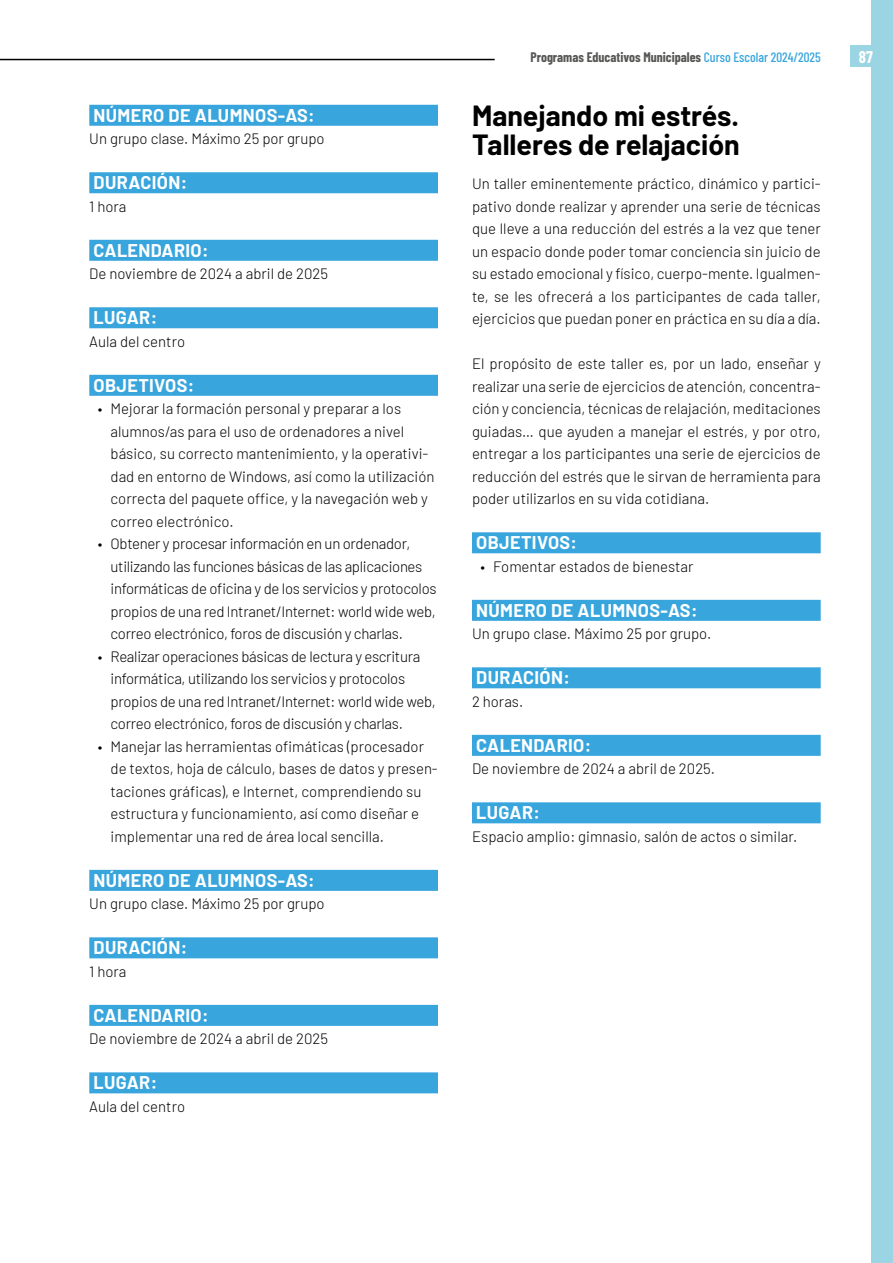
<style>
.page{position:relative;width:893px;height:1263px;background:#fff}
.page>*{position:absolute;margin:0;border:0;box-sizing:border-box;transform-origin:0 0}
.t1{font:700 28.5px/28.5px "Barlow";color:#000}
.t2{font:700 18px "Barlow";letter-spacing:.02em;color:#fff}
.t3{font:700 16.5px "Barlow Condensed";color:#fff}
.t4{font:300 15px/22.5px "Barlow";color:#000}
.t5{font:300 15px/22.5px "Barlow";letter-spacing:-.02em;color:#000}
.t6{font:700 13.5px "Barlow Condensed";color:#575756}
.s1{font-weight:500;color:#38a5dd}
</style>
<div class="page">
<div style="left:872px;top:0;width:21px;height:1263px;background:#9bd5e3"></div>
<hr style="left:0;top:59px;width:495px;height:1px;background:#000">
<div style="left:850px;top:46px;width:43px;height:21px;background:#9bd5e3"></div>
<div style="left:89px;top:105px;width:349px;height:21px;background:#38a5dd"></div>
<div style="left:89px;top:172px;width:349px;height:21px;background:#38a5dd"></div>
<div style="left:89px;top:240px;width:349px;height:21px;background:#38a5dd"></div>
<div style="left:89px;top:307px;width:349px;height:21px;background:#38a5dd"></div>
<div style="left:89px;top:375px;width:349px;height:21px;background:#38a5dd"></div>
<div style="left:89px;top:870px;width:349px;height:21px;background:#38a5dd"></div>
<div style="left:89px;top:937px;width:349px;height:21px;background:#38a5dd"></div>
<div style="left:89px;top:1005px;width:349px;height:21px;background:#38a5dd"></div>
<div style="left:89px;top:1072px;width:349px;height:21px;background:#38a5dd"></div>
<div style="left:472px;top:532px;width:349px;height:21px;background:#38a5dd"></div>
<div style="left:472px;top:600px;width:349px;height:21px;background:#38a5dd"></div>
<div style="left:472px;top:667px;width:349px;height:21px;background:#38a5dd"></div>
<div style="left:472px;top:735px;width:349px;height:21px;background:#38a5dd"></div>
<div style="left:472px;top:802px;width:349px;height:21px;background:#38a5dd"></div>
<p class="t2" style="left:94px;top:102px;width:223px">NÚMERO DE ALUMNOS-AS:</p>
<p class="t4" style="left:89px;top:126px;width:237px">Un grupo clase. Máximo 25 por grupo</p>
<p class="t2" style="left:94px;top:169px;width:95px">DURACIÓN:</p>
<p class="t4" style="left:89px;top:194px;width:39px">1 hora</p>
<p class="t2" style="left:94px;top:237px;width:117px">CALENDARIO:</p>
<p class="t4" style="left:89px;top:261px;width:240px">De noviembre de 2024 a abril de 2025</p>
<p class="t2" style="left:94px;top:304px;width:65px">LUGAR:</p>
<p class="t4" style="left:89px;top:329px;width:97px">Aula del centro</p>
<p class="t2" style="left:94px;top:372px;width:102px">OBJETIVOS:</p>
<p class="t4" style="left:111px;top:396px;width:325px;text-indent:-13px">• Mejorar la formación personal y preparar a los alumnos/as para el uso de ordenadores a nivel básico, su correcto mantenimiento, y la operativi&shy;dad en entorno de Windows, así como la utilización correcta del paquete office, y la navegación web y correo electrónico.</p>
<p class="t5" style="left:111px;top:531px;width:328px;text-indent:-13px">• Obtener y procesar información en un ordenador, utilizando las funciones básicas de las aplicaciones informáticas de oficina y de los servicios y protocolos propios de una red Intranet/Internet: world wide web, correo electrónico, foros de discusión y charlas.</p>
<p class="t5" style="left:111px;top:644px;width:327px;text-indent:-13px">• Realizar operaciones básicas de lectura y escritura informática, utilizando los servicios y protocolos propios de una red Intranet/Internet: world wide web, correo electrónico, foros de discusión y charlas.</p>
<p class="t4" style="left:111px;top:734px;width:329px;text-indent:-13px">• Manejar las herramientas ofimáticas (procesador de textos, hoja de cálculo, bases de datos y presen&shy;taciones gráficas), e Internet, comprendiendo su estructura y funcionamiento, así como diseñar e implementar una red de área local sencilla.</p>
<p class="t2" style="left:94px;top:867px;width:223px">NÚMERO DE ALUMNOS-AS:</p>
<p class="t4" style="left:89px;top:891px;width:237px">Un grupo clase. Máximo 25 por grupo</p>
<p class="t2" style="left:94px;top:934px;width:95px">DURACIÓN:</p>
<p class="t4" style="left:89px;top:959px;width:39px">1 hora</p>
<p class="t2" style="left:94px;top:1002px;width:117px">CALENDARIO:</p>
<p class="t4" style="left:89px;top:1026px;width:240px">De noviembre de 2024 a abril de 2025</p>
<p class="t2" style="left:94px;top:1069px;width:65px">LUGAR:</p>
<p class="t4" style="left:89px;top:1094px;width:97px">Aula del centro</p>
<p class="t6" style="left:530px;top:49px;width:292px">Programas Educativos Municipales <span class="s1">Curso Escolar 2024/2025</span></p>
<p class="t3" style="left:859px;top:47px;width:15px">87</p>
<h1 class="t1" style="left:472px;top:100px;width:269px">Manejando mi estrés.<br>Talleres de relajación</h1>
<p class="t4" style="left:472px;top:171px;width:350px;text-align:justify">Un taller eminentemente práctico, dinámico y partici&shy;pativo donde realizar y aprender una serie de técnicas que lleve a una reducción del estrés a la vez que tener un espacio donde poder tomar conciencia sin juicio de su estado emocional y físico, cuerpo-mente. Igualmen&shy;te, se les ofrecerá a los participantes de cada taller, ejercicios que puedan poner en práctica en su día a día.</p>
<p class="t4" style="left:472px;top:351px;width:350px;text-align:justify">El propósito de este taller es, por un lado, enseñar y realizar una serie de ejercicios de atención, concentra&shy;ción y conciencia, técnicas de relajación, meditaciones guiadas… que ayuden a manejar el estrés, y por otro, entregar a los participantes una serie de ejercicios de reducción del estrés que le sirvan de herramienta para poder utilizarlos en su vida cotidiana.</p>
<p class="t2" style="left:476px;top:529px;width:102px">OBJETIVOS:</p>
<p class="t4" style="left:480px;top:554px;width:214px">• Fomentar estados de bienestar</p>
<p class="t2" style="left:476px;top:597px;width:223px">NÚMERO DE ALUMNOS-AS:</p>
<p class="t4" style="left:472px;top:621px;width:241px">Un grupo clase. Máximo 25 por grupo.</p>
<p class="t2" style="left:476px;top:664px;width:95px">DURACIÓN:</p>
<p class="t4" style="left:472px;top:689px;width:53px">2 horas.</p>
<p class="t2" style="left:476px;top:732px;width:117px">CALENDARIO:</p>
<p class="t4" style="left:472px;top:756px;width:245px">De noviembre de 2024 a abril de 2025.</p>
<p class="t2" style="left:476px;top:799px;width:65px">LUGAR:</p>
<p class="t4" style="left:472px;top:824px;width:327px">Espacio amplio: gimnasio, salón de actos o similar.</p>
</div>
